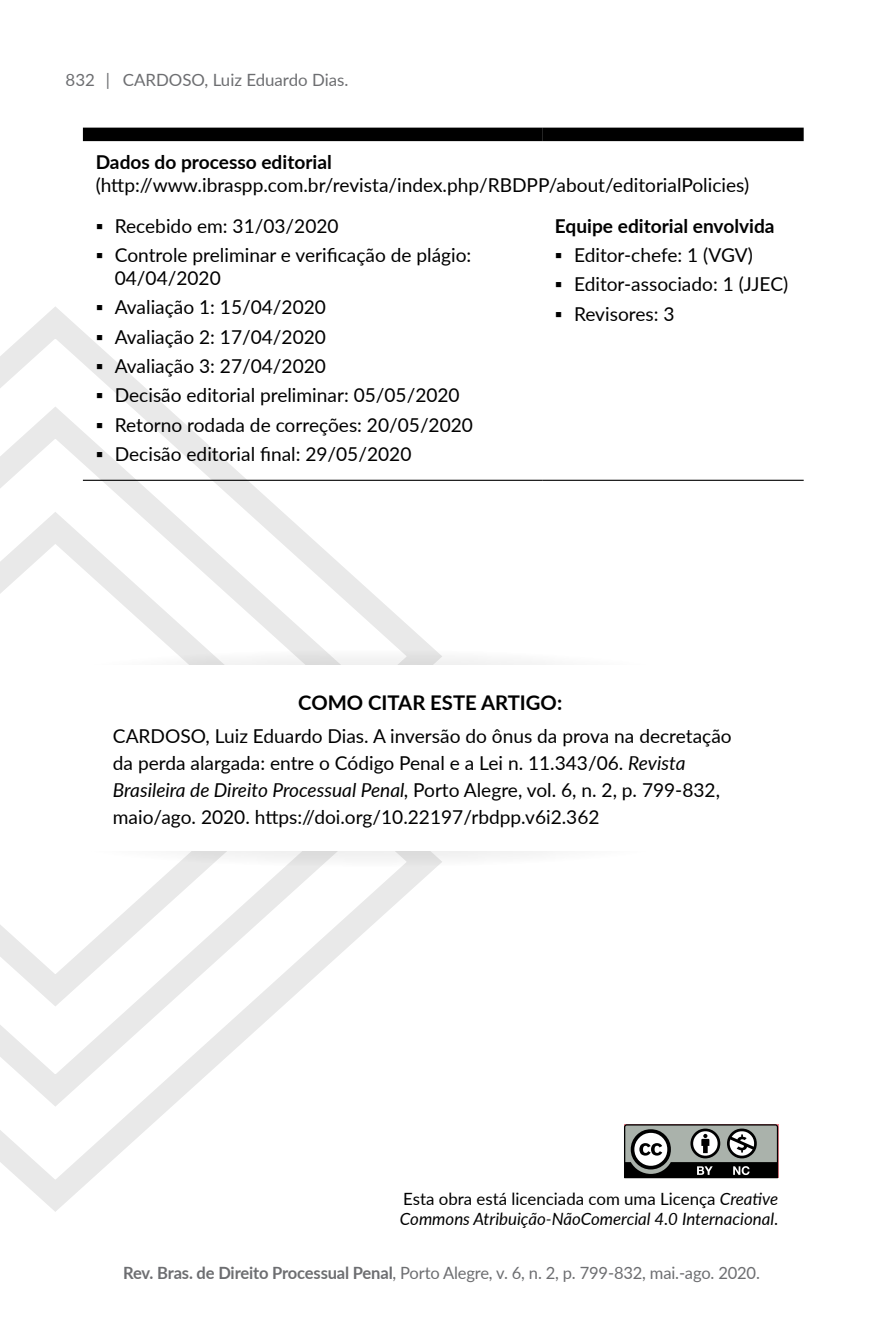
<style>
.page{position:relative;width:893px;height:1340px;background:#fff}
.page>*{position:absolute;margin:0;border:0;box-sizing:border-box;transform-origin:0 0}
.t1{font:700 20.25px "Lato";letter-spacing:-.01em;color:#000}
.t2{font:19.12px/27px "Lato";color:#000}
.t3{font:700 19.12px "Lato";color:#000}
.t4{font:16.88px "Lato";letter-spacing:-.01em;color:#6d6e71}
.t5{font:italic 16.88px/20.2px "Lato";color:#000}
.s1{font-style:italic}
.s2{font-style:normal}
.s3{font-weight:700}
</style>
<div class="page">
<svg style="left:0;top:307px;width:147px;height:83px"></svg>
<svg style="left:0;top:390px;width:445px;height:105px"></svg>
<svg style="left:0;top:495px;width:437px;height:717px"></svg>
<svg style="left:67px;top:649px;width:606px;height:47px;fill:#f6f6f6"></svg>
<svg style="left:67px;top:820px;width:606px;height:47px"></svg>
<div style="left:65px;top:665px;width:625px;height:185px;background:#fff"></div>
<hr style="left:83px;top:480px;width:459px;height:1px;background:#000">
<hr style="left:542px;top:480px;width:262px;height:1px;background:#000">
<div style="left:83px;top:128px;width:459px;height:13px;background:#000"></div>
<div style="left:542px;top:128px;width:262px;height:13px;background:#000"></div>
<svg style="left:624px;top:1124px;width:155px;height:54px"></svg>
<p class="t4" style="left:66px;top:67px;width:284px">832 | Cardoso, Luiz Eduardo Dias.</p>
<p class="t3" style="left:96px;top:148px;width:238px">Dados do processo editorial</p>
<p class="t2" style="left:96px;top:171px;width:655px">(http://www.ibraspp.com.br/revista/index.php/RBDPP/about/editorialPolicies)</p>
<p class="t2" style="left:96px;top:211px;width:244px">▪ Recebido em: 31/03/2020</p>
<p class="t2" style="left:115px;top:243px;width:358px;line-height:22.9px;text-indent:-19px">▪ Controle preliminar e verificação de plágio:<br>04/04/2020</p>
<p class="t2" style="left:96px;top:293px;width:232px">▪ Avaliação 1: 15/04/2020</p>
<p class="t2" style="left:96px;top:322px;width:232px">▪ Avaliação 2: 17/04/2020</p>
<p class="t2" style="left:96px;top:352px;width:232px">▪ Avaliação 3: 27/04/2020</p>
<p class="t2" style="left:96px;top:381px;width:366px">▪ Decisão editorial preliminar: 05/05/2020</p>
<p class="t2" style="left:96px;top:410px;width:379px">▪ Retorno rodada de correções: 20/05/2020</p>
<p class="t2" style="left:96px;top:440px;width:317px">▪ Decisão editorial final: 29/05/2020</p>
<p class="t3" style="left:555px;top:212px;width:221px">Equipe editorial envolvida</p>
<p class="t2" style="left:555px;top:241px;width:200px">▪ Editor-chefe: 1 (VGV)</p>
<p class="t2" style="left:555px;top:270px;width:235px">▪ Editor-associado: 1 (JJEC)</p>
<p class="t2" style="left:555px;top:299px;width:121px">▪ Revisores: 3</p>
<p class="t1" style="left:298px;top:687px;width:31px">COMO</p>
<p class="t1" style="left:368px;top:687px;width:75px">CITAR ESTE</p>
<p class="t1" style="left:481px;top:687px;width:40px">ARTIGO</p>
<p class="t1" style="left:557px;top:687px;width:7px">:</p>
<p class="t2" style="left:113px;top:722px;width:620px">CARDOSO, Luiz Eduardo Dias. A inversão do ônus da prova na decretação da perda alargada: entre o Código Penal e a Lei n. 11.343/06. <span class="s1">Revista Brasileira de Direito Processual Penal,</span> Porto Alegre, vol. 6, n. 2, p. 799-832, maio/ago. 2020. https://doi.org/10.22197/rbdpp.v6i2.362</p>
<p class="t5" style="left:400px;top:1187px;width:380px"><span class="s2">Esta obra está licenciada com uma Licença</span> Creative<br>Commons Atribuição-NãoComercial 4.0 Internacional<span class="s2">.</span></p>
<p class="t4" style="left:123px;top:1260px;width:638px"><span class="s3">Rev. Bras. de Direito Processual Penal</span>, Porto Alegre, v. 6, n. 2, p. 799-832, mai.-ago. 2020.</p>
</div>
